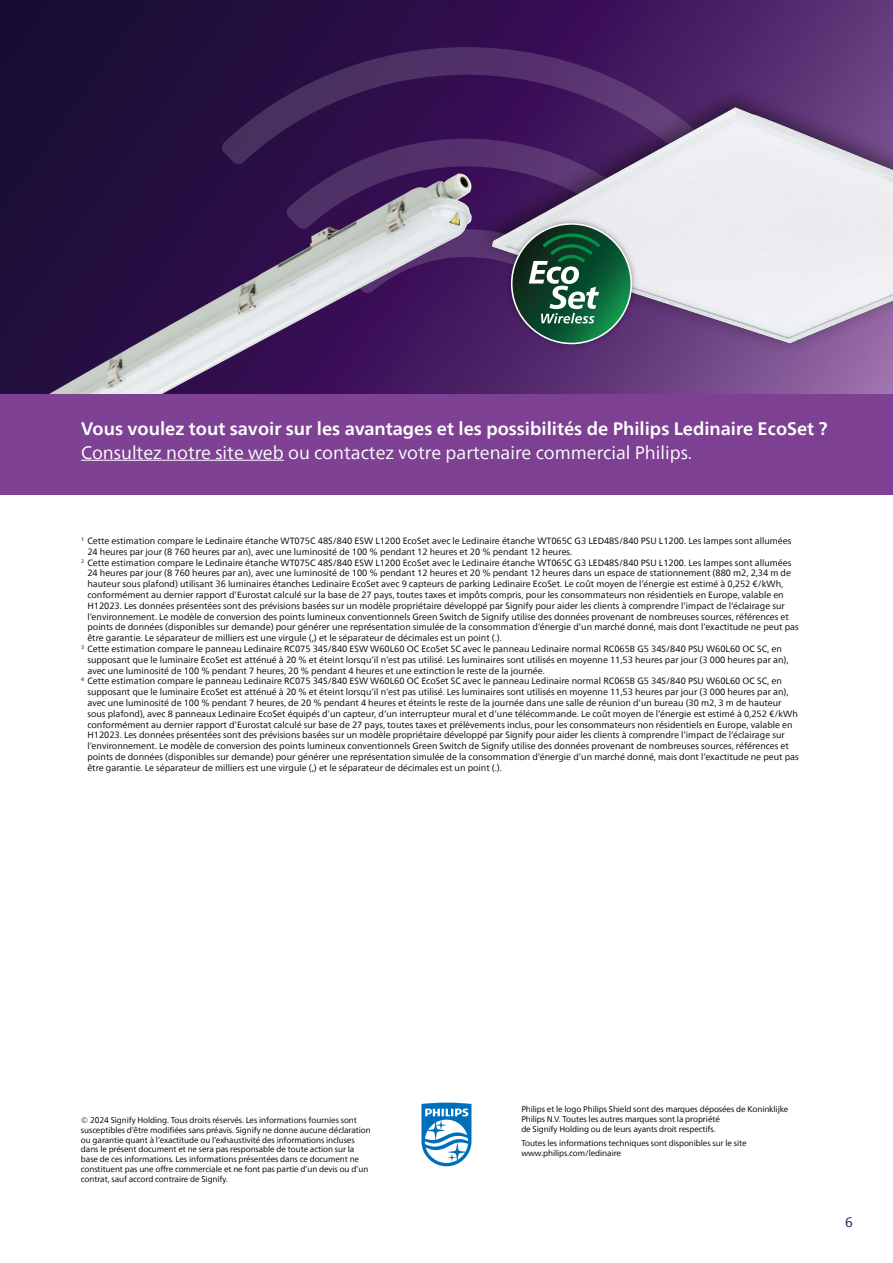
<style>
.page{position:relative;width:893px;height:1263px;background:#fff}
.page>*{position:absolute;margin:0;border:0;box-sizing:border-box;transform-origin:0 0}
.t1{font:700 18px "Neue Frutiger World";color:#fff}
.t2{font:18px "Neue Frutiger World";color:#fff}
.t3{font:13.5px "Neue Frutiger World";color:#3a0d56}
.t4{font:9px "Neue Frutiger World";color:#000}
.t5{font:8.25px/9.9px "Neue Frutiger World";letter-spacing:-.01em;color:#000}
</style>
<div class="page">
<div style="left:0;top:394px;width:893px;height:101px;background:#7f4193"></div>
<hr style="left:81px;top:460px;width:203px;height:1px;background:#fff">
<div style="left:0;top:0;width:893px;height:394px;background:#1e0e3a"></div>
<svg style="left:222px;top:47px;width:224px;height:126px;fill:#2e0e4a"></svg>
<img style="left:446px;top:0;width:447px;height:394px">
<img style="left:49px;top:173px;width:425px;height:221px">
<img style="left:503px;top:215px;width:138px;height:138px">
<svg style="left:512px;top:224px;width:119px;height:119px"></svg>
<div style="left:511px;top:223px;width:121px;height:121px;border:2px solid #fff;border-radius:50%"></div>
<svg style="left:529px;top:234px;width:71px;height:89px"></svg>
<svg style="left:421px;top:1102px;width:50px;height:64px"></svg>
<h1 class="t1" style="left:81px;top:413px;width:748px">Vous voulez tout savoir sur les avantages et les possibilités de Philips Ledinaire EcoSet ?</h1>
<h1 class="t2" style="left:81px;top:438px;width:613px">Consultez notre site web ou contactez votre partenaire commercial Philips.</h1>
<p class="t4" style="left:81px;top:534px;width:712px"><sup>1</sup> Cette estimation compare le Ledinaire étanche WT075C 48S/840 ESW L1200 EcoSet avec le Ledinaire étanche WT065C G3 LED48S/840 PSU L1200. Les lampes sont allumées</p>
<p class="t4" style="left:87px;top:544px;width:486px">24 heures par jour (8 760 heures par an), avec une luminosité de 100 % pendant 12 heures et 20 % pendant 12 heures.</p>
<p class="t4" style="left:81px;top:555px;width:712px"><sup>2</sup> Cette estimation compare le Ledinaire étanche WT075C 48S/840 ESW L1200 EcoSet avec le Ledinaire étanche WT065C G3 LED48S/840 PSU L1200. Les lampes sont allumées</p>
<p class="t4" style="left:87px;top:566px;width:705px">24 heures par jour (8 760 heures par an), avec une luminosité de 100 % pendant 12 heures et 20 % pendant 12 heures dans un espace de stationnement (880 m2, 2,34 m de</p>
<p class="t4" style="left:87px;top:577px;width:697px">hauteur sous plafond) utilisant 36 luminaires étanches Ledinaire EcoSet avec 9 capteurs de parking Ledinaire EcoSet. Le coût moyen de l‘énergie est estimé à 0,252 €/kWh,</p>
<p class="t4" style="left:87px;top:588px;width:698px">conformément au dernier rapport d‘Eurostat calculé sur la base de 27 pays, toutes taxes et impôts compris, pour les consommateurs non résidentiels en Europe, valable en</p>
<p class="t4" style="left:87px;top:598px;width:699px">H12023. Les données présentées sont des prévisions basées sur un modèle propriétaire développé par Signify pour aider les clients à comprendre l‘impact de l‘éclairage sur</p>
<p class="t4" style="left:87px;top:609px;width:703px">l‘environnement. Le modèle de conversion des points lumineux conventionnels Green Switch de Signify utilise des données provenant de nombreuses sources, références et</p>
<p class="t4" style="left:87px;top:620px;width:713px">points de données (disponibles sur demande) pour générer une représentation simulée de la consommation d‘énergie d‘un marché donné, mais dont l‘exactitude ne peut pas</p>
<p class="t4" style="left:87px;top:631px;width:416px">être garantie. Le séparateur de milliers est une virgule (,) et le séparateur de décimales est un point (.).</p>
<p class="t4" style="left:81px;top:642px;width:702px"><sup>3</sup> Cette estimation compare le panneau Ledinaire RC075 34S/840 ESW W60L60 OC EcoSet SC avec le panneau Ledinaire normal RC065B G5 34S/840 PSU W60L60 OC SC, en</p>
<p class="t4" style="left:87px;top:652px;width:703px">supposant que le luminaire EcoSet est atténué à 20 % et éteint lorsqu‘il n‘est pas utilisé. Les luminaires sont utilisés en moyenne 11,53 heures par jour (3 000 heures par an),</p>
<p class="t4" style="left:87px;top:663px;width:459px">avec une luminosité de 100 % pendant 7 heures, 20 % pendant 4 heures et une extinction le reste de la journée.</p>
<p class="t4" style="left:81px;top:674px;width:702px"><sup>4</sup> Cette estimation compare le panneau Ledinaire RC075 34S/840 ESW W60L60 OC EcoSet SC avec le panneau Ledinaire normal RC065B G5 34S/840 PSU W60L60 OC SC, en</p>
<p class="t4" style="left:87px;top:685px;width:703px">supposant que le luminaire EcoSet est atténué à 20 % et éteint lorsqu‘il n‘est pas utilisé. Les luminaires sont utilisés en moyenne 11,53 heures par jour (3 000 heures par an),</p>
<p class="t4" style="left:87px;top:696px;width:696px">avec une luminosité de 100 % pendant 7 heures, de 20 % pendant 4 heures et éteints le reste de la journée dans une salle de réunion d‘un bureau (30 m2, 3 m de hauteur</p>
<p class="t4" style="left:87px;top:706px;width:712px">sous plafond), avec 8 panneaux Ledinaire EcoSet équipés d‘un capteur, d‘un interrupteur mural et d‘une télécommande. Le coût moyen de l‘énergie est estimé à 0,252 €/kWh</p>
<p class="t4" style="left:87px;top:717px;width:707px">conformément au dernier rapport d‘Eurostat calculé sur base de 27 pays, toutes taxes et prélèvements inclus, pour les consommateurs non résidentiels en Europe, valable en</p>
<p class="t4" style="left:87px;top:728px;width:699px">H12023. Les données présentées sont des prévisions basées sur un modèle propriétaire développé par Signify pour aider les clients à comprendre l‘impact de l‘éclairage sur</p>
<p class="t4" style="left:87px;top:739px;width:703px">l‘environnement. Le modèle de conversion des points lumineux conventionnels Green Switch de Signify utilise des données provenant de nombreuses sources, références et</p>
<p class="t4" style="left:87px;top:750px;width:713px">points de données (disponibles sur demande) pour générer une représentation simulée de la consommation d‘énergie d‘un marché donné, mais dont l‘exactitude ne peut pas</p>
<p class="t4" style="left:87px;top:760px;width:416px">être garantie. Le séparateur de milliers est une virgule (,) et le séparateur de décimales est un point (.).</p>
<p class="t5" style="left:81px;top:1115px;width:291px">© 2024 Signify Holding. Tous droits réservés. Les informations fournies sont susceptibles d’être modifiées sans préavis. Signify ne donne aucune déclaration ou garantie quant à l’exactitude ou l’exhaustivité des informations incluses dans le présent document et ne sera pas responsable de toute action sur la base de ces informations. Les informations présentées dans ce document ne constituent pas une offre commerciale et ne font pas partie d’un devis ou d’un contrat, sauf accord contraire de Signify.</p>
<p class="t5" style="left:521px;top:1104px;width:268px">Philips et le logo Philips Shield sont des marques déposées de Koninklijke<br>Philips N.V. Toutes les autres marques sont la propriété<br>de Signify Holding ou de leurs ayants droit respectifs.</p>
<p class="t5" style="left:521px;top:1138px;width:227px">Toutes les informations techniques sont disponibles sur le site www.philips.com/ledinaire</p>
<h2 class="t3" style="left:845px;top:1211px;width:9px">6</h2>
</div>
